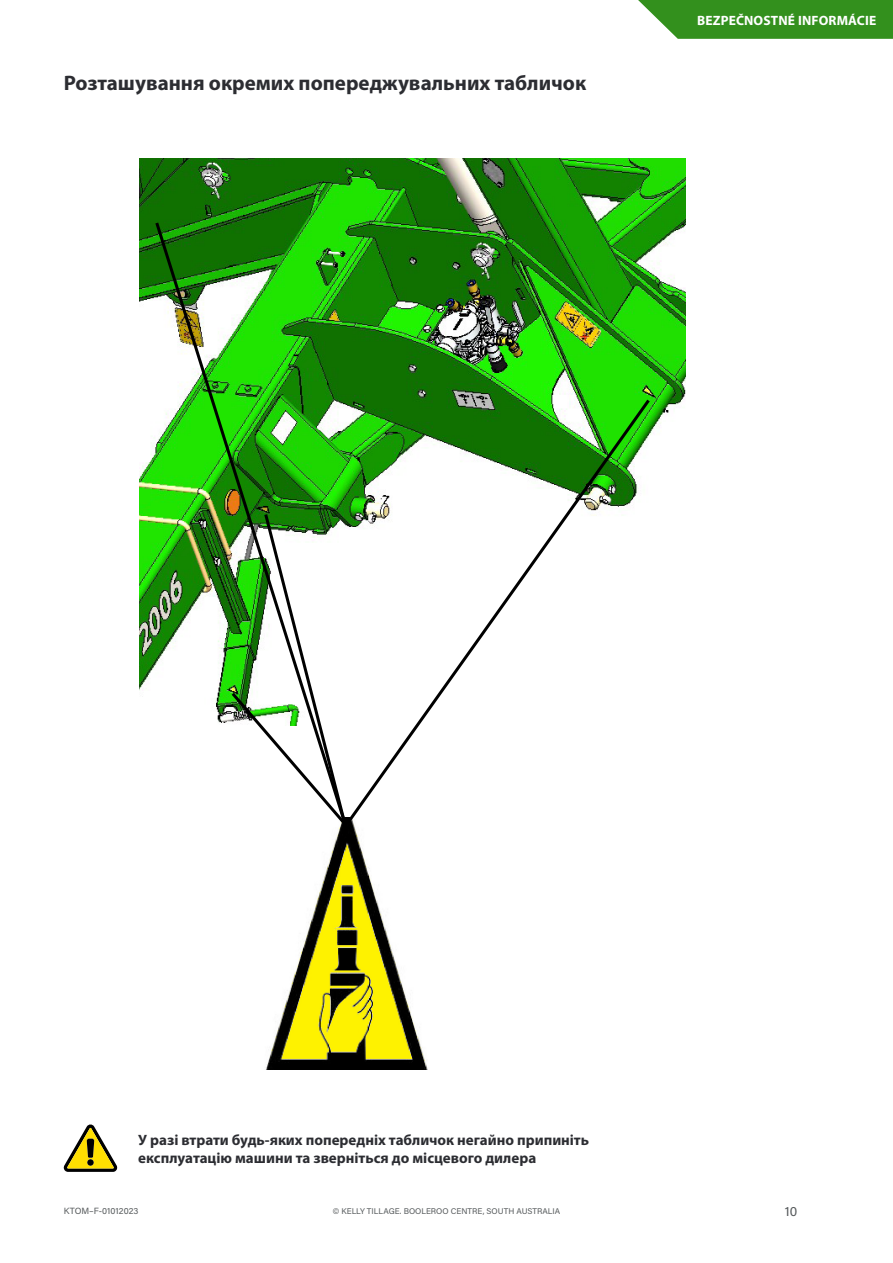
<style>
.page{position:relative;width:893px;height:1263px;background:#fff}
.page>*{position:absolute;margin:0;border:0;box-sizing:border-box;transform-origin:0 0}
.Body_Sub_Headings{font:700 21px "Myriad Pro";color:#2c2d32}
.t1{font:700 15px/18px "Myriad Pro";color:#2c2d32}
.t2{font:700 13.5px "Myriad Pro";letter-spacing:.01em;color:#fff}
.t3{font:13.5px "Acumin Pro";color:#565a5c}
.t4{font:9px "Acumin Pro";color:#565a5c}
.t5{font:8.25px "Acumin Pro";color:#565a5c}
</style>
<div class="page">
<svg style="left:638px;top:0;width:255px;height:39px;background:#43992f"></svg>
<img style="left:266px;top:828px;width:162px;height:241px">
<img style="left:139px;top:158px;width:547px;height:533px">
<svg style="left:349px;top:396px;width:304px;height:432px"></svg>
<svg style="left:153px;top:219px;width:196px;height:611px"></svg>
<svg style="left:64px;top:1124px;width:54px;height:48px"></svg>
<svg style="left:87px;top:1159px;width:7px;height:7px"></svg>
<p class="Body_Sub_Headings" style="left:64px;top:69px;width:524px">Розташування окремих попереджувальних табличок</p>
<p class="t2" style="left:697px;top:12px;width:181px">BEZPEČNOSTNÉ INFORMÁCIE</p>
<p class="t1" style="left:138px;top:1130px;width:452px">У разі втрати будь-яких попередніх табличок негайно припиніть експлуатацію машини та зверніться до місцевого дилера</p>
<p class="t4" style="left:64px;top:1205px;width:76px">KTOM–F-01012023</p>
<p class="t5" style="left:333px;top:1205px;width:229px">© KELLY TILLAGE. BOOLEROO CENTRE, SOUTH AUSTRALIA</p>
<p class="t3" style="left:785px;top:1201px;width:14px">10</p>
</div>
